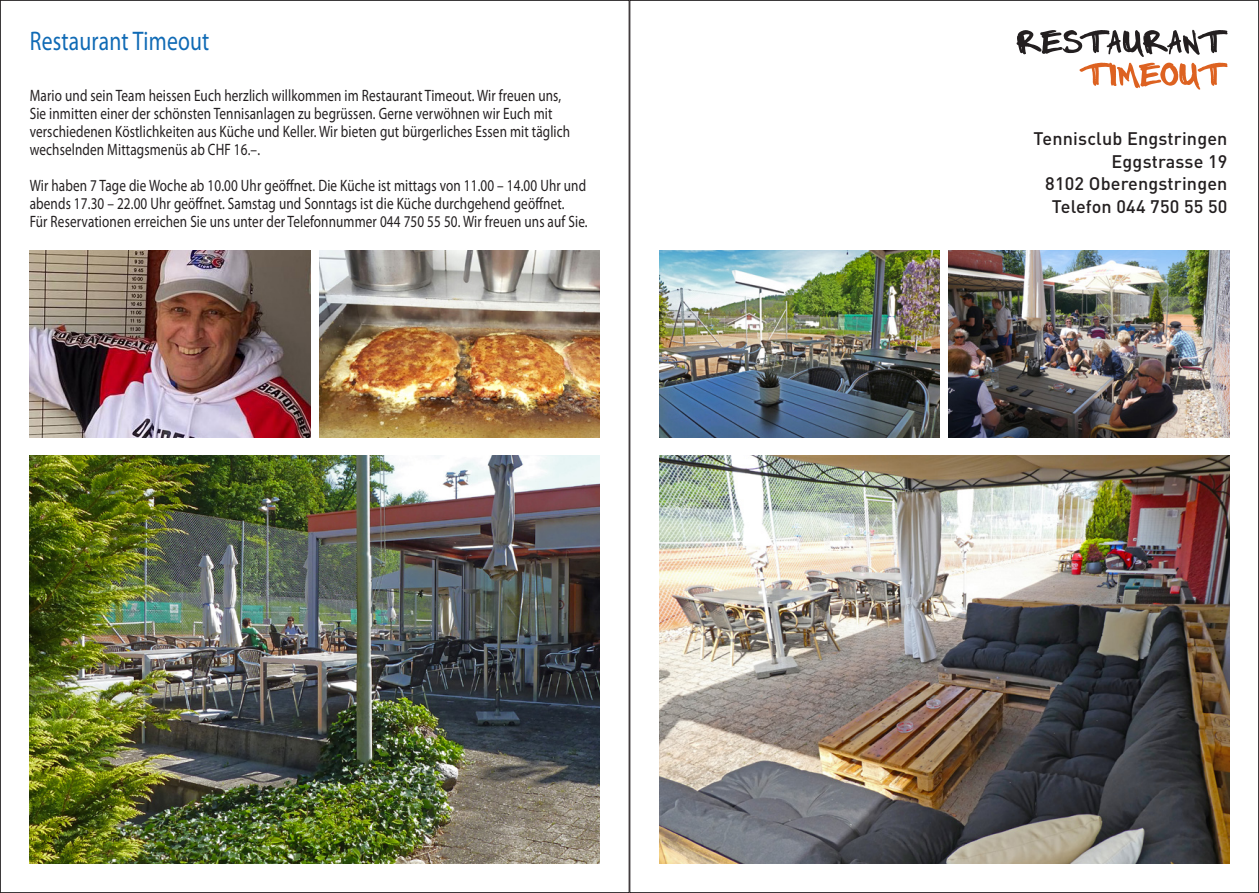
<style>
.page{position:relative;width:1259px;height:893px;background:#fff}
.page>*{position:absolute;margin:0;border:0;box-sizing:border-box;transform-origin:0 0}
.t1{font:27px "Myriad Pro";letter-spacing:.01em;color:#0f6ab5;scale:.8 1}
.t2{font:500 18px/22.5px "DIN";letter-spacing:.01em;color:#231f20;text-align:right}
.t3{font:16.5px/18px "Myriad Pro";letter-spacing:.01em;color:#231f20;scale:.8 1}
</style>
<div class="page">
<img style="left:319px;top:251px;width:281px;height:187px">
<img style="left:659px;top:455px;width:570px;height:408px">
<img style="left:30px;top:251px;width:280px;height:187px">
<img style="left:659px;top:251px;width:281px;height:187px">
<img style="left:30px;top:455px;width:570px;height:408px">
<svg style="left:1016px;top:30px;width:211px;height:27px"></svg>
<svg style="left:1079px;top:63px;width:148px;height:27px"></svg>
<img style="left:948px;top:251px;width:281px;height:187px">
<h1 class="t1" style="left:30px;top:24px;width:226px">Restaurant Timeout</h1>
<p class="t3" style="left:30px;top:86px;width:677px">Mario und sein Team heissen Euch herzlich willkommen im Restaurant Timeout. Wir freuen uns, Sie inmitten einer der schönsten Tennisanlagen zu begrüssen. Gerne verwöhnen wir Euch mit verschiedenen Köstlichkeiten aus Küche und Keller. Wir bieten gut bürgerliches Essen mit täglich wechselnden Mittagsmenüs ab CHF 16.–.</p>
<p class="t3" style="left:30px;top:176px;width:699px">Wir haben 7 Tage die Woche ab 10.00 Uhr geöffnet. Die Küche ist mittags von 11.00 – 14.00 Uhr und abends 17.30 – 22.00 Uhr geöffnet. Samstag und Sonntags ist die Küche durchgehend geöffnet.<br>Für Reservationen erreichen Sie uns unter der Telefonnummer 044 750 55 50. Wir freuen uns auf Sie.</p>
<p class="t2" style="left:1033px;top:127px;width:195px">Tennisclub Engstringen<br>Eggstrasse 19<br>8102 Oberengstringen<br>Telefon 044 750 55 50</p>
</div>
